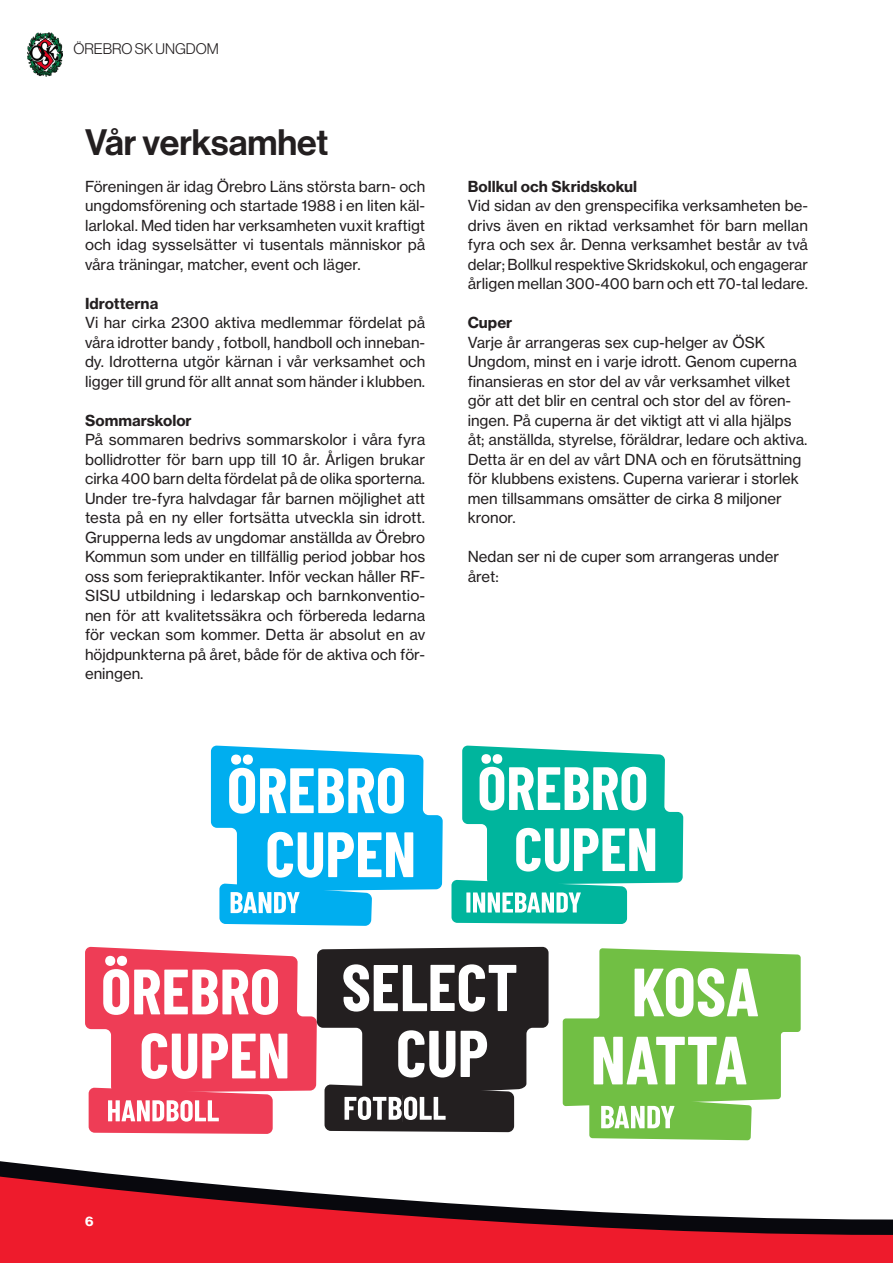
<style>
.page{position:relative;width:893px;height:1263px;background:#fff}
.page>*{position:absolute;margin:0;border:0;box-sizing:border-box;transform-origin:0 0}
.Rubrik_24pt{font:36px "N Haas Grotesk DS Pro 65 Md";color:#231f20}
.Rubrik_24p{font:15px/19.5px "N Haas Grotesk TX Pro 55 Rg";color:#231f20;text-align:justify}
.ÖSK_Bröd_utan_avstånd{font:15px/19.5px "N Haas Grotesk TX Pro 55 Rg";color:#231f20;text-align:justify}
.ÖSK_Bröd_utan_avstånd-2{font:15px "N Haas Grotesk TX Pro 75 Bd";color:#231f20}
.t1{font:15px "N Haas Grotesk DS Pro 45 Lt";color:#231f20}
.t2{font:13.5px "N Haas Grotesk DS Pro 75 Bd";color:#fff}
</style>
<div class="page">
<svg style="left:211px;top:746px;width:232px;height:180px"></svg>
<svg style="left:451px;top:746px;width:232px;height:178px"></svg>
<svg style="left:85px;top:947px;width:464px;height:187px"></svg>
<svg style="left:563px;top:948px;width:238px;height:192px"></svg>
<svg style="left:0;top:1161px;width:122px;height:14px"></svg>
<svg style="left:0;top:1175px;width:893px;height:88px;fill:#ee1b2c"></svg>
<img style="left:28px;top:32px;width:34px;height:45px">
<p class="t1" style="left:73px;top:41px;width:147px">ÖREBRO SK UNGDOM</p>
<p class="Rubrik_24pt" style="left:85px;top:122px;width:245px">Vår verksamhet</p>
<p class="Rubrik_24p" style="left:85px;top:177px;width:342px">Föreningen är idag Örebro Läns största barn- och ungdomsförening och startade 1988 i en liten käl&shy;larlokal. Med tiden har verksamheten vuxit kraftigt och idag sysselsätter vi tusentals människor på våra träningar, matcher, event och läger.</p>
<p class="ÖSK_Bröd_utan_avstånd-2" style="left:85px;top:294px;width:75px">Idrotterna</p>
<p class="Rubrik_24p" style="left:85px;top:313px;width:342px">Vi har cirka 2300 aktiva medlemmar fördelat på våra idrotter bandy , fotboll, handboll och inneban&shy;dy. Idrotterna utgör kärnan i vår verksamhet och ligger till grund för allt annat som händer i klubben.</p>
<p class="ÖSK_Bröd_utan_avstånd-2" style="left:85px;top:411px;width:108px">Sommarskolor</p>
<p class="ÖSK_Bröd_utan_avstånd" style="left:85px;top:430px;width:342px">På sommaren bedrivs sommarskolor i våra fyra bollidrotter för barn upp till 10 år. Årligen brukar cirka 400 barn delta fördelat på de olika sporterna.<br>Under tre-fyra halvdagar får barnen möjlighet att testa på en ny eller fortsätta utveckla sin idrott.<br>Grupperna leds av ungdomar anställda av Örebro Kommun som under en tillfällig period jobbar hos oss som feriepraktikanter. Inför veckan håller RF-SISU utbildning i ledarskap och barnkonventio&shy;nen för att kvalitetssäkra och förbereda ledarna för veckan som kommer. Detta är absolut en av höjdpunkterna på året, både för de aktiva och för&shy;eningen.</p>
<p class="ÖSK_Bröd_utan_avstånd-2" style="left:468px;top:177px;width:171px">Bollkul och Skridskokul</p>
<p class="Rubrik_24p" style="left:468px;top:196px;width:342px">Vid sidan av den grenspecifika verksamheten be&shy;drivs även en riktad verksamhet för barn mellan fyra och sex år. Denna verksamhet består av två delar; Bollkul respektive Skridskokul, och engagerar årligen mellan 300-400 barn och ett 70-tal ledare.</p>
<p class="ÖSK_Bröd_utan_avstånd-2" style="left:468px;top:313px;width:46px">Cuper</p>
<p class="Rubrik_24p" style="left:468px;top:333px;width:339px;text-align:left">Varje år arrangeras sex cup-helger av ÖSK Ungdom, minst en i varje idrott. Genom cuperna finansieras en stor del av vår verksamhet vilket gör att det blir en central och stor del av fören&shy;ingen. På cuperna är det viktigt att vi alla hjälps åt; anställda, styrelse, föräldrar, ledare och aktiva.<br>Detta är en del av vårt DNA och en förutsättning för klubbens existens. Cuperna varierar i storlek men tillsammans omsätter de cirka 8 miljoner kronor.</p>
<p class="Rubrik_24p" style="left:468px;top:547px;width:313px">Nedan ser ni de cuper som arrangeras under året:</p>
<p class="t2" style="left:85px;top:1213px;width:10px">6</p>
</div>
